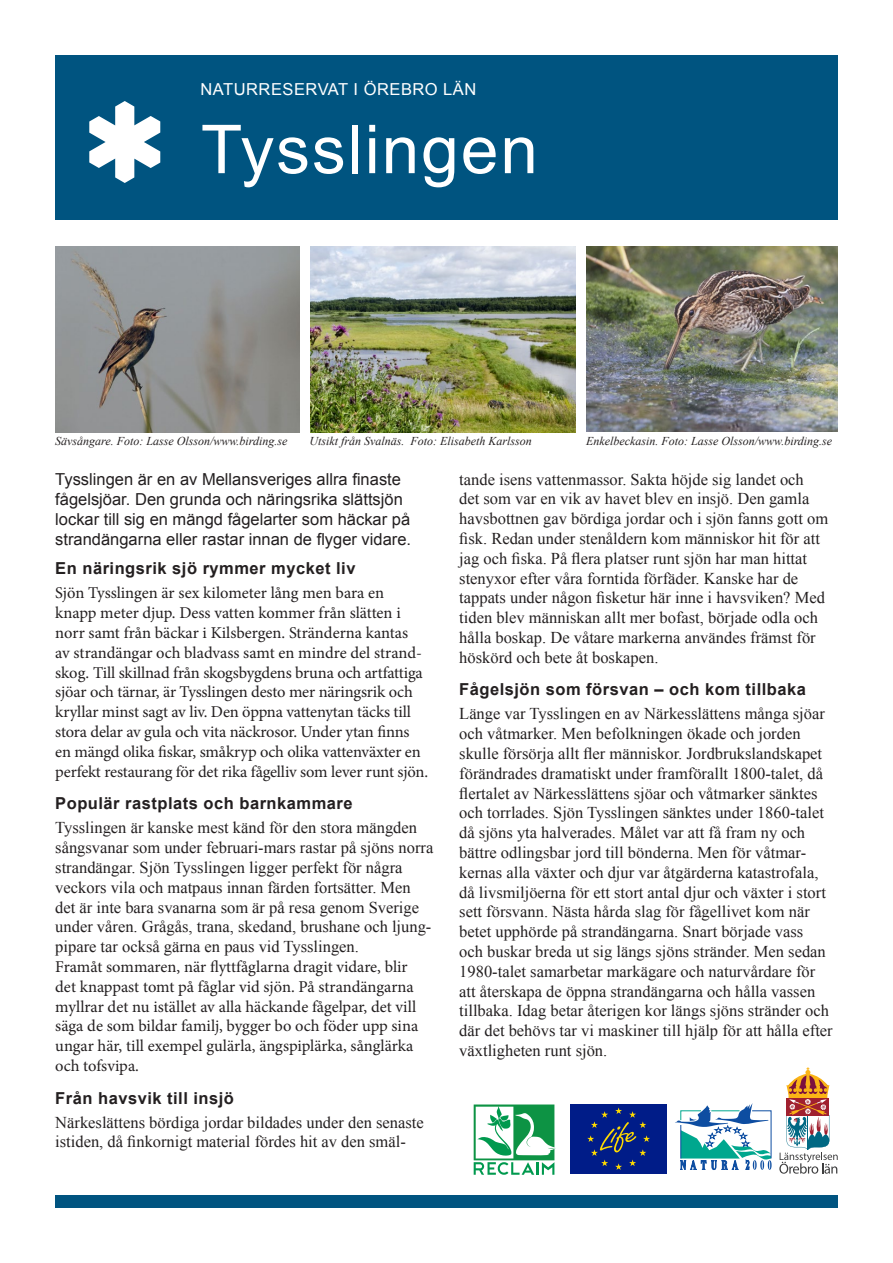
<style>
.page{position:relative;width:893px;height:1263px;background:#fff}
.page>*{position:absolute;margin:0;border:0;box-sizing:border-box;transform-origin:0 0}
.t1{font:67.5px "Arial";letter-spacing:.03em;color:#fff}
.t2{font:16.5px/19.8px "Times New Roman";color:#231f20}
.t3{font:16.5px/19.8px "Minion Pro";letter-spacing:-.005em;color:#231f20}
.t4{font:16.5px/19.8px "Arial";color:#231f20}
.t5{font:700 16.5px "Arial";letter-spacing:.03em;color:#231f20}
.t6{font:16.5px "Arial";letter-spacing:.03em;color:#fff}
.t7{font:italic 12px "Times New Roman";color:#231f20}
</style>
<div class="page">
<div style="left:55px;top:55px;width:783px;height:165px;background:#005480"></div>
<svg style="left:89px;top:101px;width:71px;height:82px"></svg>
<svg style="left:779px;top:1067px;width:59px;height:107px"></svg>
<div style="left:55px;top:1195px;width:783px;height:13px;background:#005480"></div>
<svg style="left:675px;top:1103px;width:97px;height:67px"></svg>
<img style="left:311px;top:247px;width:264px;height:185px">
<img style="left:586px;top:247px;width:252px;height:184px">
<img style="left:55px;top:247px;width:245px;height:185px">
<div style="left:570px;top:1104px;width:97px;height:70px;background:#001c88"></div>
<svg style="left:587px;top:1107px;width:63px;height:63px"></svg>
<svg style="left:473px;top:1104px;width:1px;height:71px"></svg>
<svg style="left:474px;top:1104px;width:82px;height:71px"></svg>
<p class="t6" style="left:201px;top:79px;width:277px">NATURRESERVAT I ÖREBRO LÄN</p>
<h1 class="t1" style="left:201px;top:105px;width:339px">Tysslingen</h1>
<p class="t7" style="left:55px;top:432px;width:234px">Sävsångare. Foto: Lasse Olsson/www.birding.se</p>
<p class="t7" style="left:310px;top:432px;width:224px">Utsikt från Svalnäs. Foto: Elisabeth Karlsson</p>
<p class="t7" style="left:586px;top:432px;width:247px">Enkelbeckasin. Foto: Lasse Olsson/www.birding.se</p>
<p class="t4" style="left:55px;top:470px;width:357px">Tysslingen är en av Mellansveriges allra finaste fågelsjöar. Den grunda och näringsrika slättsjön lockar till sig en mängd fågelarter som häckar på strandängarna eller rastar innan de flyger vidare.</p>
<p class="t5" style="left:55px;top:558px;width:302px">En näringsrik sjö rymmer mycket liv</p>
<p class="t3" style="left:55px;top:583px;width:374px">Sjön Tysslingen är sex kilometer lång men bara en knapp meter djup. Dess vatten kommer från slätten i norr samt från bäckar i Kilsbergen. Stränderna kantas<br>av strandängar och bladvass samt en mindre del strand&shy;skog. Till skillnad från skogsbygdens bruna och artfattiga sjöar och tärnar, är Tysslingen desto mer näringsrik och kryllar minst sagt av liv. Den öppna vattenytan täcks till stora delar av gula och vita näckrosor. Under ytan finns en mängd olika fiskar, småkryp och olika vattenväxter en perfekt restaurang för det rika fågelliv som lever runt sjön.</p>
<p class="t5" style="left:55px;top:792px;width:299px">Populär rastplats och barnkammare</p>
<p class="t2" style="left:55px;top:818px;width:380px">Tysslingen är kanske mest känd för den stora mängden sångsvanar som under februari-mars rastar på sjöns norra strandängar. Sjön Tysslingen ligger perfekt för några veckors vila och matpaus innan färden fortsätter. Men det är inte bara svanarna som är på resa genom Sverige under våren. Grågås, trana, skedand, brushane och ljung&shy;pipare tar också gärna en paus vid Tysslingen.</p>
<p class="t3" style="left:55px;top:957px;width:364px">Framåt sommaren, när flyttfåglarna dragit vidare, blir det knappast tomt på fåglar vid sjön. På strandängarna myllrar det nu istället av alla häckande fågelpar, det vill säga de som bildar familj, bygger bo och föder upp sina ungar här, till exempel gulärla, ängspiplärka, sånglärka och tofsvipa.</p>
<p class="t5" style="left:55px;top:1087px;width:180px">Från havsvik till insjö</p>
<p class="t2" style="left:55px;top:1112px;width:370px">Närkeslättens bördiga jordar bildades under den senaste istiden, då finkornigt material fördes hit av den smäl-</p>
<p class="t2" style="left:459px;top:469px;width:370px">tande isens vattenmassor. Sakta höjde sig landet och<br>det som var en vik av havet blev en insjö. Den gamla havsbottnen gav bördiga jordar och i sjön fanns gott om fisk. Redan under stenåldern kom människor hit för att jag och fiska. På flera platser runt sjön har man hittat stenyxor efter våra forntida förfäder. Kanske har de tappats under någon fisketur här inne i havsviken? Med tiden blev människan allt mer bofast, började odla och hålla boskap. De våtare markerna användes främst för höskörd och bete åt boskapen.</p>
<p class="t5" style="left:459px;top:678px;width:348px">Fågelsjön som försvan – och kom tillbaka</p>
<p class="t2" style="left:459px;top:704px;width:375px">Länge var Tysslingen en av Närkesslättens många sjöar och våtmarker. Men befolkningen ökade och jorden skulle försörja allt fler människor. Jordbrukslandskapet förändrades dramatiskt under framförallt 1800-talet, då flertalet av Närkesslättens sjöar och våtmarker sänktes och torrlades. Sjön Tysslingen sänktes under 1860-talet då sjöns yta halverades. Målet var att få fram ny och bättre odlingsbar jord till bönderna. Men för våtmar&shy;kernas alla växter och djur var åtgärderna katastrofala, då livsmiljöerna för ett stort antal djur och växter i stort sett försvann. Nästa hårda slag för fågellivet kom när betet upphörde på strandängarna. Snart började vass<br>och buskar breda ut sig längs sjöns stränder. Men sedan 1980-talet samarbetar markägare och naturvårdare för att återskapa de öppna strandängarna och hålla vassen tillbaka. Idag betar återigen kor längs sjöns stränder och där det behövs tar vi maskiner till hjälp för att hålla efter växtligheten runt sjön.</p>
</div>
